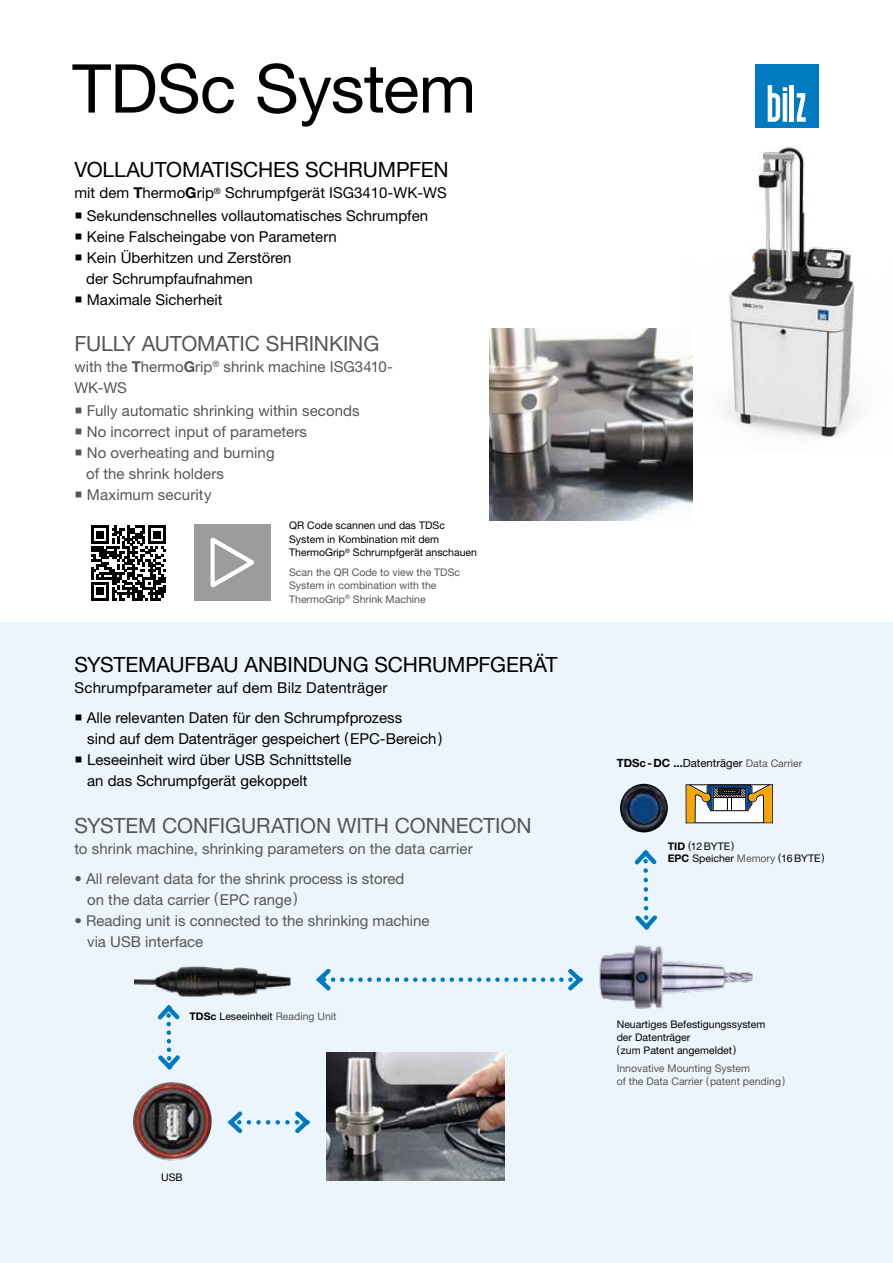
<style>
.page{position:relative;width:893px;height:1263px;background:#fff}
.page>*{position:absolute;margin:0;border:0;box-sizing:border-box;transform-origin:0 0}
.t1{font:67.5px "Helvetica Neue LT";letter-spacing:-.01em;color:#000}
.t2{font:21px "Helvetica Neue LT";letter-spacing:-.005em;color:#000}
.t3{font:21px "Helvetica Neue LT";letter-spacing:-.005em;color:#565655}
.t4{font:15px/21px "Helvetica Neue LT";color:#000}
.t5{font:15px/21px "Helvetica Neue LT";color:#565655}
.t6{font:11.4px "Helvetica Neue LT";color:#000}
.t7{font:10.5px/12.6px "Helvetica Neue LT";color:#000}
.t8{font:10.5px/13.5px "Helvetica Neue LT";color:#565655}
.s1{font-weight:700}
.s2{font-weight:500}
.s3{color:#565655}
.s4{font-size:10.5px;color:#565655}
</style>
<div class="page">
<div style="left:755px;top:64px;width:63px;height:63px;background:#007bc1"></div>
<svg style="left:797px;top:93px;width:9px;height:29px"></svg>
<hr style="left:790px;top:85px;width:4px;height:37px;background:#fff">
<svg style="left:768px;top:85px;width:19px;height:37px"></svg>
<div style="left:0;top:622px;width:893px;height:641px;background:#ecf5fc"></div>
<img style="left:692px;top:145px;width:166px;height:306px">
<img style="left:489px;top:329px;width:203px;height:192px">
<div style="left:194px;top:524px;width:77px;height:77px;background:#9c9c9d"></div>
<svg style="left:211px;top:538px;width:43px;height:50px"></svg>
<svg style="left:91px;top:526px;width:75px;height:74px"></svg>
<div style="left:686px;top:784px;width:87px;height:39px;border:1px solid #000"></div>
<svg style="left:687px;top:784px;width:85px;height:39px;background:#b6a98b"></svg>
<img style="left:134px;top:966px;width:157px;height:31px">
<img style="left:326px;top:1052px;width:179px;height:128px">
<img style="left:599px;top:945px;width:154px;height:64px">
<img style="left:620px;top:784px;width:48px;height:48px;border-radius:24px">
<img style="left:133px;top:1082px;width:79px;height:78px;border-radius:39px">
<svg style="left:316px;top:968px;width:267px;height:23px"></svg>
<svg style="left:157px;top:1004px;width:23px;height:66px"></svg>
<svg style="left:227px;top:1111px;width:83px;height:23px"></svg>
<svg style="left:634px;top:849px;width:23px;height:82px"></svg>
<h1 class="t1" style="left:72px;top:48px;width:405px">TDSc System</h1>
<h2 class="t2" style="left:74px;top:157px;width:376px">VOLLAUTOMATISCHES SCHRUMPFEN</h2>
<p class="t4" style="left:74px;top:182px;width:374px">mit dem <span class="s1">T</span>hermo<span class="s1">G</span>rip<sup>®</sup> Schrumpfgerät ISG3410-WK-WS</p>
<p class="t4" style="left:74px;top:205px;width:355px">○ Sekundenschnelles vollautomatisches Schrumpfen</p>
<p class="t4" style="left:74px;top:226px;width:264px">○ Keine Falscheingabe von Parametern</p>
<p class="t4" style="left:86px;top:247px;width:207px;text-indent:-12px">○ Kein Überhitzen und Zerstören der Schrumpfaufnahmen</p>
<p class="t4" style="left:74px;top:289px;width:150px">○ Maximale Sicherheit</p>
<h2 class="t3" style="left:74px;top:331px;width:306px">FULLY AUTOMATIC SHRINKING</h2>
<p class="t5" style="left:74px;top:356px;width:320px">with the <span class="s1">T</span>hermo<span class="s1">G</span>rip<sup>®</sup> shrink machine ISG3410-<br>WK-WS</p>
<p class="t5" style="left:74px;top:400px;width:287px">○ Fully automatic shrinking within seconds</p>
<p class="t5" style="left:74px;top:421px;width:234px">○ No incorrect input of parameters</p>
<p class="t5" style="left:86px;top:442px;width:190px;text-indent:-12px">○ No overheating and burning of the shrink holders</p>
<p class="t5" style="left:74px;top:484px;width:139px">○ Maximum security</p>
<p class="t7" style="left:289px;top:518px;width:189px;line-height:13.5px">QR Code scannen und das TDSc<br>System in Kombination mit dem<br>ThermoGrip<sup>®</sup> Schrumpfgerät anschauen</p>
<p class="t8" style="left:289px;top:565px;width:172px">Scan the QR Code to view the TDSc<br>System in combination with the<br>ThermoGrip<sup>®</sup> Shrink Machine</p>
<h2 class="t2" style="left:74px;top:652px;width:485px">SYSTEMAUFBAU ANBINDUNG SCHRUMPFGERÄT</h2>
<p class="t4" style="left:74px;top:677px;width:315px">Schrumpfparameter auf dem Bilz Datenträger</p>
<p class="t4" style="left:87px;top:707px;width:357px;text-indent:-13px">○ Alle relevanten Daten für den Schrumpfprozess<br>sind auf dem Datenträger gespeichert (EPC-Bereich)</p>
<p class="t4" style="left:87px;top:749px;width:266px;text-indent:-13px">○ Leseeinheit wird über USB Schnittstelle an das Schrumpfgerät gekoppelt</p>
<h2 class="t3" style="left:74px;top:812px;width:459px">SYSTEM CONFIGURATION WITH CONNECTION</h2>
<p class="t5" style="left:74px;top:837px;width:400px">to shrink machine, shrinking parameters on the data carrier</p>
<p class="t5" style="left:87px;top:867px;width:319px;text-indent:-13px"><span class="s2">•</span> All relevant data for the shrink process is stored on the data carrier (EPC range)</p>
<p class="t5" style="left:87px;top:909px;width:344px;text-indent:-13px"><span class="s2">•</span> Reading unit is connected to the shrinking machine via USB interface</p>
<p class="t7" style="left:190px;top:1010px;width:149px"><span class="s1">TDSc</span> Leseeinheit <span class="s3">Reading Unit</span></p>
<p class="t7" style="left:161px;top:1170px;width:23px">USB</p>
<p class="t6" style="left:617px;top:756px;width:187px"><span class="s1">TDSc-DC ...</span>Datenträger <span class="s4">Data Carrier</span></p>
<p class="t7" style="left:668px;top:839px;width:158px"><span class="s1">TID</span> (12BYTE)<br><span class="s1">EPC</span> Speicher <span class="s3">Memory</span> (16BYTE)</p>
<p class="t7" style="left:617px;top:1018px;width:150px">Neuartiges Befestigungssystem der Datenträger<br>( zum Patent angemeldet)</p>
<p class="t8" style="left:617px;top:1062px;width:170px;line-height:12.6px">Innovative Mounting System<br>of the Data Carrier (patent pending)</p>
</div>
